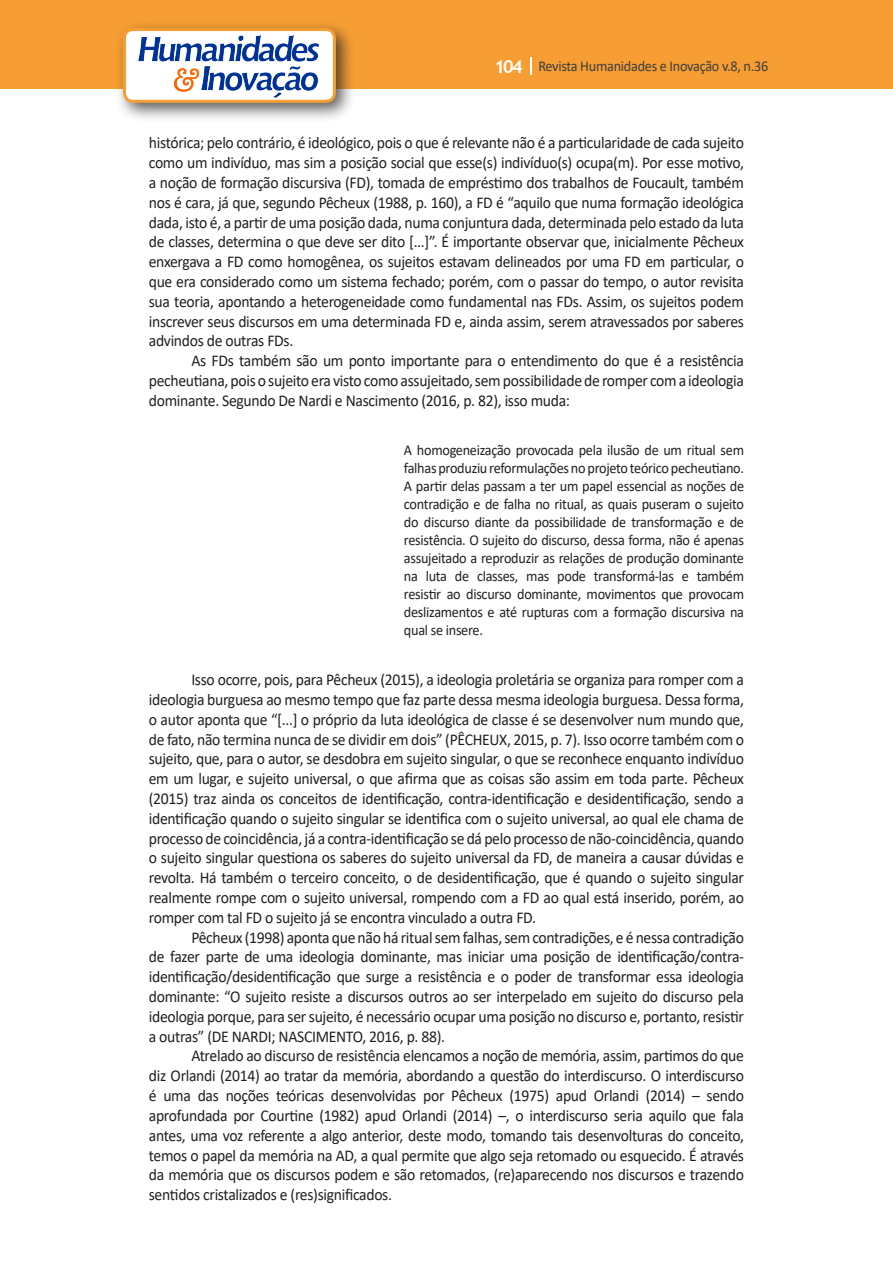
<style>
.page{position:relative;width:893px;height:1263px;background:#fff}
.page>*{position:absolute;margin:0;border:0;box-sizing:border-box;transform-origin:0 0}
.texto{font:16.5px/19.8px "Calibri";letter-spacing:-.02em;color:#231f20;text-align:justify;scale:.95 1}
.citacao{font:15px/18px "Calibri";letter-spacing:-.02em;color:#231f20;text-align:justify;scale:.95 1}
.t1{font:15px "Calibri";letter-spacing:-.02em;color:#3e3e3f;scale:.95 1}
.s1{font-family:"Trebuchet MS";font-weight:700;font-size:18px;color:#fff}
</style>
<div class="page">
<div style="left:0;top:0;width:893px;height:88px;background:#f69e34"></div>
<svg style="left:530px;top:57px;width:2px;height:18px"></svg>
<div style="left:115px;top:20px;width:241px;height:103px;background:#231f20;opacity:.75"></div>
<div style="left:125px;top:30px;width:209px;height:71px;background:#fff;border-radius:9px"></div>
<img style="left:138px;top:35px;width:181px;height:62px">
<div style="left:123px;top:28px;width:213px;height:75px;border:3px solid #f69e34;border-radius:9px"></div>
<p class="t1" style="left:495px;top:56px;width:290px"><span class="s1">104</span> Revista Humanidades e Inovação v.8, n.36</p>
<p class="texto" style="left:149px;top:133px;width:628px">histórica; pelo contrário, é ideológico, pois o que é relevante não é a particularidade de cada sujeito como um indivíduo, mas sim a posição social que esse(s) indivíduo(s) ocupa(m). Por esse motivo, a noção de formação discursiva (FD), tomada de empréstimo dos trabalhos de Foucault, também nos é cara, já que, segundo Pêcheux (1988, p. 160), a FD é “aquilo que numa formação ideológica dada, isto é, a partir de uma posição dada, numa conjuntura dada, determinada pelo estado da luta de classes, determina o que deve ser dito [...]”. É importante observar que, inicialmente Pêcheux enxergava a FD como homogênea, os sujeitos estavam delineados por uma FD em particular, o que era considerado como um sistema fechado; porém, com o passar do tempo, o autor revisita sua teoria, apontando a heterogeneidade como fundamental nas FDs. Assim, os sujeitos podem inscrever seus discursos em uma determinada FD e, ainda assim, serem atravessados por saberes advindos de outras FDs.</p>
<p class="texto" style="left:149px;top:350px;width:628px;text-indent:43px">As FDs também são um ponto importante para o entendimento do que é a resistência pecheutiana, pois o sujeito era visto como assujeitado, sem possibilidade de romper com a ideologia dominante. Segundo De Nardi e Nascimento (2016, p. 82), isso muda:</p>
<p class="citacao" style="left:404px;top:440px;width:360px">A homogeneização provocada pela ilusão de um ritual sem falhas produziu reformulações no projeto teórico pecheutiano.<br>A partir delas passam a ter um papel essencial as noções de contradição e de falha no ritual, as quais puseram o sujeito do discurso diante da possibilidade de transformação e de resistência. O sujeito do discurso, dessa forma, não é apenas assujeitado a reproduzir as relações de produção dominante na luta de classes, mas pode transformá-las e também resistir ao discurso dominante, movimentos que provocam deslizamentos e até rupturas com a formação discursiva na qual se insere.</p>
<p class="texto" style="left:149px;top:669px;width:628px;text-indent:43px">Isso ocorre, pois, para Pêcheux (2015), a ideologia proletária se organiza para romper com a ideologia burguesa ao mesmo tempo que faz parte dessa mesma ideologia burguesa. Dessa forma, o autor aponta que “[...] o próprio da luta ideológica de classe é se desenvolver num mundo que, de fato, não termina nunca de se dividir em dois” (PÊCHEUX, 2015, p. 7). Isso ocorre também com o sujeito, que, para o autor, se desdobra em sujeito singular, o que se reconhece enquanto indivíduo em um lugar, e sujeito universal, o que afirma que as coisas são assim em toda parte. Pêcheux (2015) traz ainda os conceitos de identificação, contra-identificação e desidentificação, sendo a identificação quando o sujeito singular se identifica com o sujeito universal, ao qual ele chama de processo de coincidência, já a contra-identificação se dá pelo processo de não-coincidência, quando o sujeito singular questiona os saberes do sujeito universal da FD, de maneira a causar dúvidas e revolta. Há também o terceiro conceito, o de desidentificação, que é quando o sujeito singular realmente rompe com o sujeito universal, rompendo com a FD ao qual está inserido, porém, ao romper com tal FD o sujeito já se encontra vinculado a outra FD.</p>
<p class="texto" style="left:149px;top:927px;width:628px;text-indent:43px">Pêcheux (1998) aponta que não há ritual sem falhas, sem contradições, e é nessa contradição de fazer parte de uma ideologia dominante, mas iniciar uma posição de identificação/contra&shy;identificação/desidentificação que surge a resistência e o poder de transformar essa ideologia dominante: “O sujeito resiste a discursos outros ao ser interpelado em sujeito do discurso pela ideologia porque, para ser sujeito, é necessário ocupar uma posição no discurso e, portanto, resistir a outras” (DE NARDI; NASCIMENTO, 2016, p. 88).</p>
<p class="texto" style="left:149px;top:1046px;width:628px;text-indent:43px">Atrelado ao discurso de resistência elencamos a noção de memória, assim, partimos do que diz Orlandi (2014) ao tratar da memória, abordando a questão do interdiscurso. O interdiscurso é uma das noções teóricas desenvolvidas por Pêcheux (1975) apud Orlandi (2014) – sendo aprofundada por Courtine (1982) apud Orlandi (2014) –, o interdiscurso seria aquilo que fala antes, uma voz referente a algo anterior, deste modo, tomando tais desenvolturas do conceito, temos o papel da memória na AD, a qual permite que algo seja retomado ou esquecido. É através da memória que os discursos podem e são retomados, (re)aparecendo nos discursos e trazendo sentidos cristalizados e (res)significados.</p>
</div>
